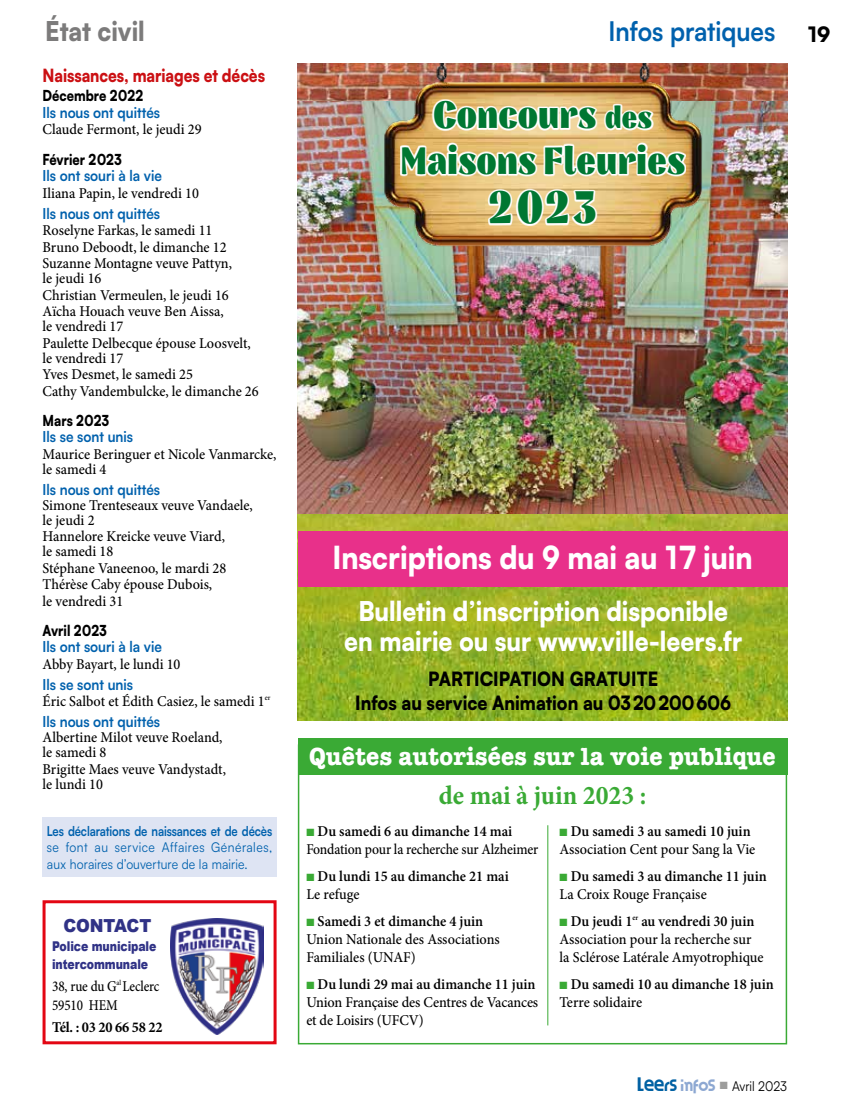
<style>
.page{position:relative;width:851px;height:1106px;background:#fff}
.page>*{position:absolute;margin:0;border:0;box-sizing:border-box;transform-origin:0 0}
.t1{font:800 45.3px "Nazare";color:#007732;scale:.75 1}
.t2{font:800 37.8px/45.3px "Nazare";color:#007732;text-align:center;scale:.75 1}
.t3{font:900 31.5px "Satoshi";color:#fff;scale:.9 1}
.t4{font:900 27px/30px "Satoshi";color:#fff;text-align:center;scale:.9 1}
.t5{font:700 27px "Satoshi";color:#0061ad;scale:.9 1}
.t6{font:700 27px "Minion Pro";color:#3aaa35;scale:.95 1}
.t7{font:900 27px "Satoshi";color:#7c7b7b;scale:.9 1}
.t8{font:700 25.5px "American Typewriter";letter-spacing:.01em;color:#fff;scale:.95 1}
.t9{font:900 19.5px/23.4px "Satoshi";color:#000;text-align:center;scale:.9 1}
.t10{font:900 18px "Satoshi";letter-spacing:-.005em;color:#cb1013;scale:.85 1}
.t11{font:900 18px "Arial";letter-spacing:-.01em;color:#303286;scale:.92 1}
.t12{font:500 15px/16.5px "Minion Pro";color:#000;scale:.95 1}
.t13{font:700 15px "Satoshi";color:#0061ad;scale:.9 1}
.t14{font:600 15px/18px "Minion Pro";color:#000;scale:.95 1}
.t15{font:500 15px/18px "Minion Pro";color:#000;scale:.91 1}
.t16{font:900 15px "Satoshi";color:#000;scale:.85 1}
.t17{font:500 15px/19.2px "Minion Pro";color:#000;scale:.88 1}
.t18{font:700 15px "Minion Pro";letter-spacing:-.01em;color:#000;scale:.95 1}
.t19{font:13.5px/16.2px "Satoshi";letter-spacing:.025em;color:#0061ad;scale:.9 1}
.t20{font:700 13.5px "Satoshi";letter-spacing:-.01em;color:#0061ad;scale:.83 1}
.t21{font:900 13.5px/17.7px "Arial";letter-spacing:-.01em;color:#303286;scale:.81 1}
.t22{font:13.5px "Satoshi";color:#000;scale:.9 1}
.s1{font-weight:900;font-size:21px;color:#000}
.s2{font-size:30.3px}
.s3{color:#3aaa35}
.s4{font-weight:600}
.s5{font-weight:500}
.s6{font-family:"ZESSTYPE GRAFIKA";font-size:16.5px;color:#0061a3}
.s7{font-family:"ZESSTYPE GRAFIKA";font-size:16.5px;color:#8da8d2}
.s8{color:#9d9d9c}
</style>
<div class="page">
<div style="left:43px;top:817px;width:233px;height:59px;background:#dee4f3"></div>
<img style="left:170px;top:918px;width:93px;height:116px">
<div style="left:43px;top:900px;width:233px;height:144px;border:3px solid #e30613"></div>
<div style="left:298px;top:744px;width:489px;height:300px;background:#fff;border:2px solid #3aaa35"></div>
<div style="left:298px;top:738px;width:489px;height:36px;background:#3aaa35"></div>
<hr style="left:547px;top:825px;width:1px;height:200px;background:#3aaa35">
<img style="left:298px;top:64px;width:489px;height:656px">
<img style="left:356px;top:64px;width:376px;height:184px">
<svg style="left:400px;top:99px;width:286px;height:127px"></svg>
<div style="left:298px;top:531px;width:489px;height:56px;background:#e8308a"></div>
<h3 class="t7" style="left:45px;top:11px;width:112px">État civil</h3>
<h3 class="t5" style="left:608px;top:12px;width:248px">Infos pratiques <span class="s1">19</span></h3>
<p class="t10" style="left:43px;top:62px;width:263px">Naissances, mariages et décès</p>
<p class="t16" style="left:43px;top:84px;width:120px">Décembre 2022</p>
<p class="t13" style="left:43px;top:102px;width:132px">Ils nous ont quittés</p>
<p class="t12" style="left:43px;top:121px;width:169px">Claude Fermont, le jeudi 29</p>
<p class="t16" style="left:43px;top:147px;width:94px">Février 2023</p>
<p class="t13" style="left:43px;top:165px;width:134px">Ils ont souri à la vie</p>
<p class="t12" style="left:43px;top:184px;width:166px">Iliana Papin, le vendredi 10</p>
<p class="t13" style="left:43px;top:202px;width:132px">Ils nous ont quittés</p>
<p class="t12" style="left:43px;top:222px;width:201px">Roselyne Farkas, le samedi 11<br>Bruno Deboodt, le dimanche 12<br>Suzanne Montagne veuve Pattyn,</p>
<p class="t12" style="left:43px;top:270px;width:197px">le jeudi 16<br>Christian Vermeulen, le jeudi 16<br>Aïcha Houach veuve Ben Aissa,</p>
<p class="t12" style="left:43px;top:318px;width:221px">le vendredi 17<br>Paulette Delbecque épouse Loosvelt,</p>
<p class="t12" style="left:43px;top:349px;width:229px">le vendredi 17<br>Yves Desmet, le samedi 25<br>Cathy Vandembulcke, le dimanche 26</p>
<p class="t16" style="left:43px;top:408px;width:80px">Mars 2023</p>
<p class="t13" style="left:43px;top:426px;width:102px">Ils se sont unis</p>
<p class="t12" style="left:43px;top:446px;width:248px;line-height:15px">Maurice Beringuer et Nicole Vanmarcke, le samedi 4</p>
<p class="t13" style="left:43px;top:478px;width:132px">Ils nous ont quittés</p>
<p class="t12" style="left:43px;top:497px;width:223px;line-height:15px">Simone Trenteseaux veuve Vandaele, le jeudi 2</p>
<p class="t12" style="left:43px;top:529px;width:193px;line-height:15px">Hannelore Kreicke veuve Viard, le samedi 18</p>
<p class="t12" style="left:43px;top:559px;width:195px">Stéphane Vaneenoo, le mardi 28<br>Thérèse Caby épouse Dubois,<br>le vendredi 31</p>
<p class="t16" style="left:43px;top:618px;width:77px">Avril 2023</p>
<p class="t13" style="left:43px;top:636px;width:134px">Ils ont souri à la vie</p>
<p class="t12" style="left:43px;top:655px;width:147px">Abby Bayart, le lundi 10</p>
<p class="t13" style="left:43px;top:673px;width:102px">Ils se sont unis</p>
<p class="t12" style="left:43px;top:693px;width:241px">Éric Salbot et Édith Casiez, le samedi 1<sup>er</sup></p>
<p class="t13" style="left:43px;top:711px;width:132px">Ils nous ont quittés</p>
<p class="t12" style="left:43px;top:730px;width:191px;line-height:15px">Albertine Milot veuve Roeland, le samedi 8</p>
<p class="t12" style="left:43px;top:761px;width:195px;line-height:15px">Brigitte Maes veuve Vandystadt, le lundi 10</p>
<p class="t20" style="left:47px;top:821px;width:273px">Les déclarations de naissances et de décès</p>
<p class="t19" style="left:47px;top:838px;width:252px">se font au service Affaires Générales, aux horaires d’ouverture de la mairie.</p>
<h2 class="t2" style="left:400px;top:93px;width:381px">Concours <span class="s2">des<br></span>Maisons Fleuries</h2>
<h1 class="t1" style="left:488px;top:177px;width:146px">2023</h1>
<h3 class="t3" style="left:332px;top:533px;width:468px">Inscriptions du 9 mai au 17 juin</h3>
<h3 class="t4" style="left:344px;top:594px;width:444px">Bulletin d’inscription disponible en mairie ou sur www.ville-leers.fr</h3>
<h3 class="t9" style="left:355px;top:666px;width:419px">PARTICIPATION GRATUITE<br>Infos au service Animation au 0320200606</h3>
<h3 class="t8" style="left:309px;top:734px;width:492px">Quêtes autorisées sur la voie publique</h3>
<h3 class="t6" style="left:438px;top:776px;width:220px">de mai à juin 2023 :</h3>
<p class="t15" style="left:306px;top:822px;width:256px"><span class="s3">■</span> <span class="s4">Du samedi 6 au dimanche 14 mai<br></span>Fondation pour la recherche sur Alzheimer</p>
<p class="t14" style="left:306px;top:867px;width:214px"><span class="s3">■</span> Du lundi 15 au dimanche 21 mai<br><span class="s5">Le refuge</span></p>
<p class="t12" style="left:306px;top:912px;width:205px;line-height:18px"><span class="s3">■</span> <span class="s4">Samedi 3 et dimanche 4 juin<br></span>Union Nationale des Associations<br>Familiales (UNAF)</p>
<p class="t12" style="left:306px;top:975px;width:245px;line-height:18px"><span class="s3">■</span> <span class="s4">Du lundi 29 mai au dimanche 11 juin<br></span>Union Française des Centres de Vacances et de Loisirs (UFCV)</p>
<p class="t12" style="left:559px;top:822px;width:208px;line-height:18px"><span class="s3">■</span> <span class="s4">Du samedi 3 au samedi 10 juin<br></span>Association Cent pour Sang la Vie</p>
<p class="t14" style="left:559px;top:867px;width:219px"><span class="s3">■</span> Du samedi 3 au dimanche 11 juin<br><span class="s5">La Croix Rouge Française</span></p>
<p class="t12" style="left:559px;top:912px;width:216px;line-height:18px"><span class="s3">■</span> <span class="s4">Du jeudi 1</span><sup>er</sup> <span class="s4">au vendredi 30 juin<br></span>Association pour la recherche sur la Sclérose Latérale Amyotrophique</p>
<p class="t14" style="left:559px;top:975px;width:227px"><span class="s3">■</span> Du samedi 10 au dimanche 18 juin<br><span class="s5">Terre solidaire</span></p>
<p class="t11" style="left:63px;top:912px;width:97px">CONTACT</p>
<p class="t21" style="left:52px;top:937px;width:130px">Police municipale intercommunale</p>
<p class="t17" style="left:52px;top:976px;width:123px">38, rue du G<sup>al</sup> Leclerc<br>59510 HEM</p>
<p class="t18" style="left:52px;top:1017px;width:118px">Tél. : 03 20 66 58 22</p>
<p class="t22" style="left:637px;top:1077px;width:168px"><span class="s6">Leers</span> <span class="s7">infos</span> <span class="s8">■</span> Avril 2023</p>
</div>
